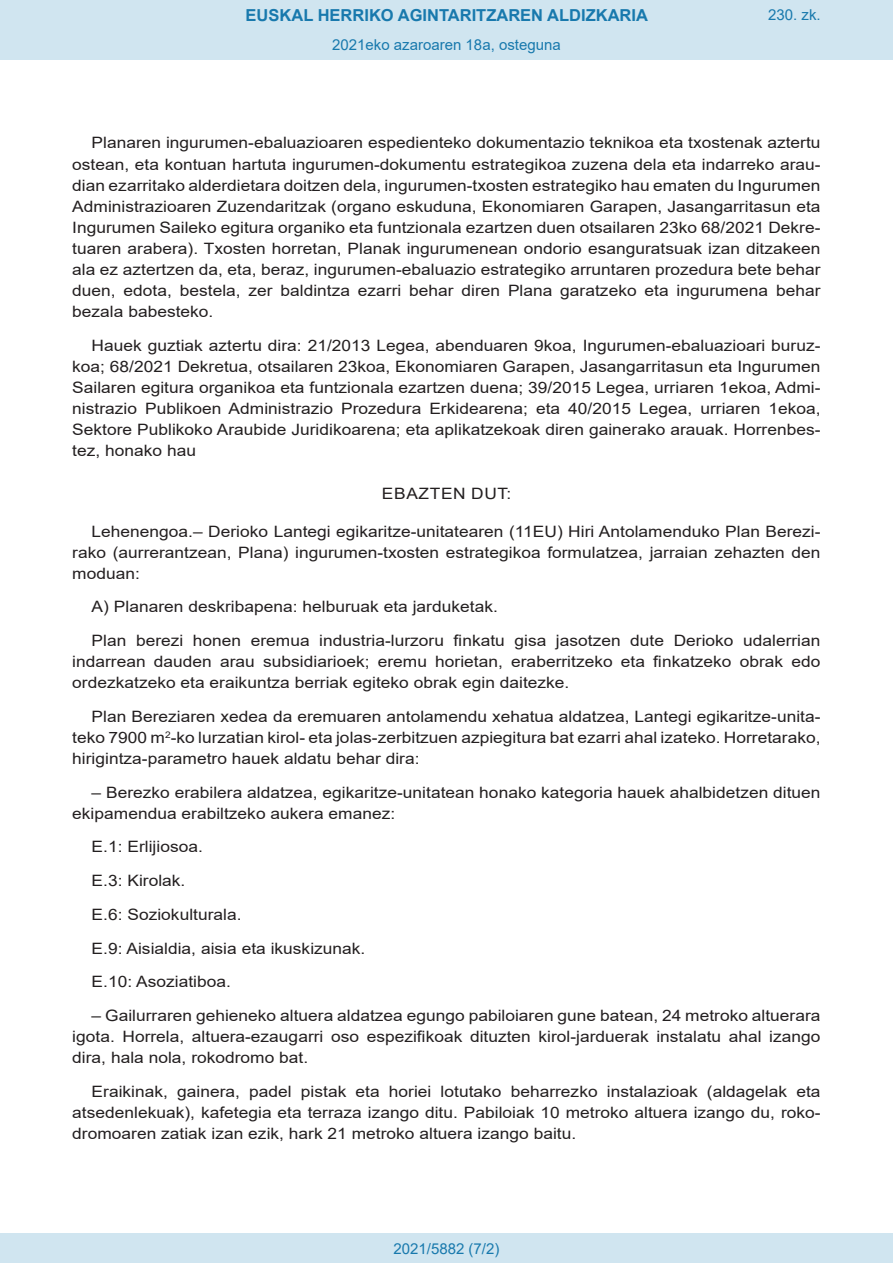
<style>
.page{position:relative;width:893px;height:1263px;background:#fff}
.page>*{position:absolute;margin:0;border:0;box-sizing:border-box;transform-origin:0 0}
.t1{font:700 16.5px "Arial";color:#1879ad}
.BOPVDetalle{font:15.6px/21px "Arial";color:#231f20;text-align:justify;scale:1.11 1}
.BOPVClave{font:15.6px "Arial";letter-spacing:.035em;color:#231f20;scale:1.11 1}
.Paginacion_Centro{font:15px "Arial";color:#1879ad}
</style>
<div class="page">
<div style="left:0;top:0;width:893px;height:60px;background:#d0e5f0"></div>
<div style="left:0;top:1233px;width:893px;height:30px;background:#d0e5f0"></div>
<p class="t1" style="left:246px;top:3px;width:404px">EUSKAL HERRIKO AGINTARITZAREN ALDIZKARIA</p>
<p class="Paginacion_Centro" style="left:332px;top:35px;width:230px">2021eko azaroaren 18a, osteguna</p>
<p class="Paginacion_Centro" style="left:768px;top:5px;width:54px">230. zk.</p>
<p class="BOPVDetalle" style="left:72px;top:132px;width:676px;text-indent:19px">Planaren ingurumen-ebaluazioaren espedienteko dokumentazio teknikoa eta txostenak aztertu ostean, eta kontuan hartuta ingurumen-dokumentu estrategikoa zuzena dela eta indarreko arau&shy;dian ezarritako alderdietara doitzen dela, ingurumen-txosten estrategiko hau ematen du Ingurumen Administrazioaren Zuzendaritzak (organo eskuduna, Ekonomiaren Garapen, Jasangarritasun eta Ingurumen Saileko egitura organiko eta funtzionala ezartzen duen otsailaren 23ko 68/2021 Dekre&shy;tuaren arabera). Txosten horretan, Planak ingurumenean ondorio esanguratsuak izan ditzakeen ala ez aztertzen da, eta, beraz, ingurumen-ebaluazio estrategiko arruntaren prozedura bete behar duen, edota, bestela, zer baldintza ezarri behar diren Plana garatzeko eta ingurumena behar bezala babesteko.</p>
<p class="BOPVDetalle" style="left:72px;top:335px;width:676px;text-indent:19px">Hauek guztiak aztertu dira: 21/2013 Legea, abenduaren 9koa, Ingurumen-ebaluazioari buruz&shy;koa; 68/2021 Dekretua, otsailaren 23koa, Ekonomiaren Garapen, Jasangarritasun eta Ingurumen Sailaren egitura organikoa eta funtzionala ezartzen duena; 39/2015 Legea, urriaren 1ekoa, Admi&shy;nistrazio Publikoen Administrazio Prozedura Erkidearena; eta 40/2015 Legea, urriaren 1ekoa, Sektore Publikoko Araubide Juridikoarena; eta aplikatzekoak diren gainerako arauak. Horrenbes&shy;tez, honako hau</p>
<p class="BOPVClave" style="left:382px;top:482px;width:118px">EBAZTEN DUT:</p>
<p class="BOPVDetalle" style="left:72px;top:520px;width:676px;text-indent:19px">Lehenengoa.– Derioko Lantegi egikaritze-unitatearen (11EU) Hiri Antolamenduko Plan Berezi&shy;rako (aurrerantzean, Plana) ingurumen-txosten estrategikoa formulatzea, jarraian zehazten den moduan:</p>
<p class="BOPVDetalle" style="left:92px;top:596px;width:367px">A) Planaren deskribapena: helburuak eta jarduketak.</p>
<p class="BOPVDetalle" style="left:72px;top:630px;width:676px;text-indent:19px">Plan berezi honen eremua industria-lurzoru finkatu gisa jasotzen dute Derioko udalerrian indarrean dauden arau subsidiarioek; eremu horietan, eraberritzeko eta finkatzeko obrak edo ordezkatzeko eta eraikuntza berriak egiteko obrak egin daitezke.</p>
<p class="BOPVDetalle" style="left:72px;top:706px;width:676px;text-indent:19px">Plan Bereziaren xedea da eremuaren antolamendu xehatua aldatzea, Lantegi egikaritze-unita&shy;teko 7900 m<sup>2</sup>-ko lurzatian kirol- eta jolas-zerbitzuen azpiegitura bat ezarri ahal izateko. Horretarako, hirigintza-parametro hauek aldatu behar dira:</p>
<p class="BOPVDetalle" style="left:72px;top:781px;width:676px;text-indent:19px">– Berezko erabilera aldatzea, egikaritze-unitatean honako kategoria hauek ahalbidetzen dituen ekipamendua erabiltzeko aukera emanez:</p>
<p class="BOPVDetalle" style="left:92px;top:836px;width:102px">E.1: Erlijiosoa.</p>
<p class="BOPVDetalle" style="left:92px;top:870px;width:86px">E.3: Kirolak.</p>
<p class="BOPVDetalle" style="left:92px;top:904px;width:137px">E.6: Soziokulturala.</p>
<p class="BOPVDetalle" style="left:92px;top:937px;width:248px">E.9: Aisialdia, aisia eta ikuskizunak.</p>
<p class="BOPVDetalle" style="left:92px;top:971px;width:127px">E.10: Asoziatiboa.</p>
<p class="BOPVDetalle" style="left:72px;top:1005px;width:676px;text-indent:19px">– Gailurraren gehieneko altuera aldatzea egungo pabiloiaren gune batean, 24 metroko altuerara igota. Horrela, altuera-ezaugarri oso espezifikoak dituzten kirol-jarduerak instalatu ahal izango dira, hala nola, rokodromo bat.</p>
<p class="BOPVDetalle" style="left:72px;top:1081px;width:676px;text-indent:19px">Eraikinak, gainera, padel pistak eta horiei lotutako beharrezko instalazioak (aldagelak eta atsedenlekuak), kafetegia eta terraza izango ditu. Pabiloiak 10 metroko altuera izango du, roko&shy;dromoaren zatiak izan ezik, hark 21 metroko altuera izango baitu.</p>
<p class="Paginacion_Centro" style="left:393px;top:1238px;width:107px">2021/5882 (7/2)</p>
</div>
